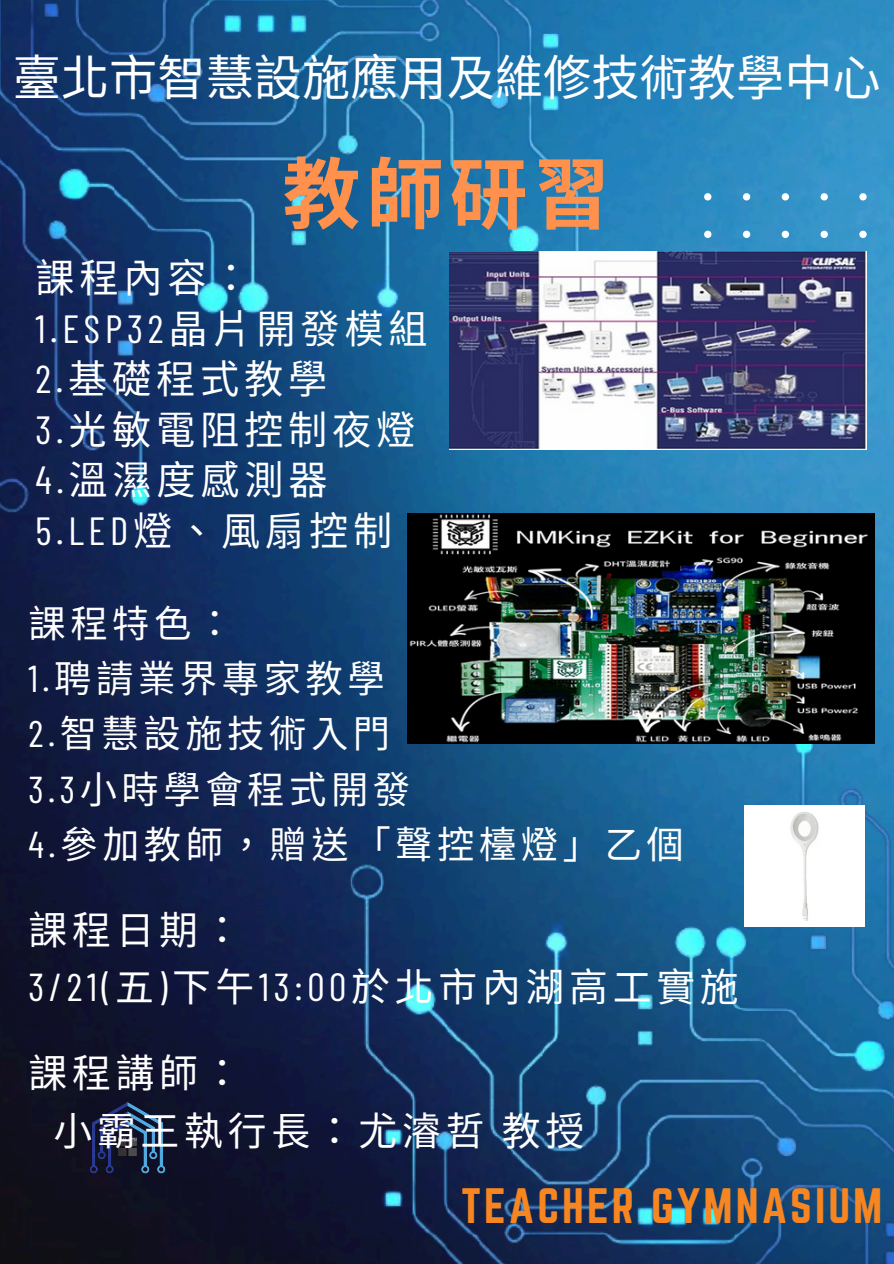
<style>
.page{position:relative;width:894px;height:1264px;background:#fff}
.page>*{position:absolute;margin:0;border:0;box-sizing:border-box;transform-origin:0 0}
.t1{font:700 78px "Noto Sans CJ Ksc";color:#ff914d}
.t2{font:48.15px "Noto Sans CJ Ksc";color:#fff}
.t3{font:43.5px "Norwester";letter-spacing:.07em;color:#f78620}
.t4{font:39.15px "Noto Sans CJ Ksc";letter-spacing:.12em;color:#fff}
.t5{font:39.15px "Barlow Condensed";letter-spacing:.12em;color:#fff}
.t6{font:38.85px "Noto Sans CJ Ksc";letter-spacing:.12em;color:#fff}
.t7{font:37.35px "Noto Sans CJ Ksc";letter-spacing:.12em;color:#fff}
.s1{font-family:"Noto Sans CJ Ksc"}
.s2{font-family:"Barlow Condensed"}
</style>
<div class="page">
<img style="left:0;top:0;width:893px;height:1263px">
<img style="left:0;top:0;width:594px;height:512px">
<img style="left:349px;top:726px;width:544px;height:537px">
<img style="left:89px;top:1102px;width:77px;height:71px">
<svg style="left:874px;top:522px;width:19px;height:195px;background:#2e87ba"></svg>
<svg style="left:704px;top:193px;width:189px;height:195px;background:#419acb"></svg>
<img style="left:743px;top:805px;width:121px;height:121px">
<img style="left:449px;top:251px;width:417px;height:198px">
<img style="left:407px;top:513px;width:467px;height:230px">
<p class="t2" style="left:13px;top:39px;width:865px">臺北市智慧設施應用及維修技術教學中心</p>
<p class="t1" style="left:282px;top:132px;width:316px">教師研習</p>
<h2 class="t4" style="left:35px;top:246px;width:183px">課程內容：</h2>
<h1 class="t5" style="left:35px;top:303px;width:393px">1.ESP32<span class="s1">晶片開發模組</span></h1>
<p class="t4" style="left:35px;top:348px;width:293px"><span class="s2">2.</span>基礎程式教學</p>
<p class="t4" style="left:35px;top:398px;width:379px"><span class="s2">3.</span>光敏電阻控制夜燈</p>
<p class="t4" style="left:35px;top:449px;width:294px"><span class="s2">4.</span>溫濕度感測器</p>
<p class="t4" style="left:35px;top:499px;width:358px"><span class="s2">5.LED</span>燈、 風扇控制</p>
<p class="t7" style="left:29px;top:593px;width:175px">課程特色：</p>
<p class="t7" style="left:29px;top:649px;width:358px"><span class="s2">1.</span>聘請業界專家教學</p>
<p class="t7" style="left:29px;top:704px;width:356px"><span class="s2">2.</span>智慧設施技術入門</p>
<p class="t7" style="left:29px;top:759px;width:383px"><span class="s2">3.3</span>小時學會程式開發</p>
<p class="t7" style="left:29px;top:814px;width:656px"><span class="s2">4.</span>參加教師， 贈送「聲控檯燈」乙個</p>
<p class="t6" style="left:29px;top:898px;width:182px">課程日期：</p>
<p class="t6" style="left:29px;top:956px;width:708px"><span class="s2">3/21(</span>五<span class="s2">)</span>下午<span class="s2">13:00</span>於北市內湖高工實施</p>
<p class="t6" style="left:29px;top:1042px;width:182px">課程講師：</p>
<p class="t6" style="left:53px;top:1099px;width:532px">小霸王執行長： 尤濬哲教授</p>
<p class="t3" style="left:461px;top:1179px;width:423px">TEACHER GYMNASIUM</p>
</div>
